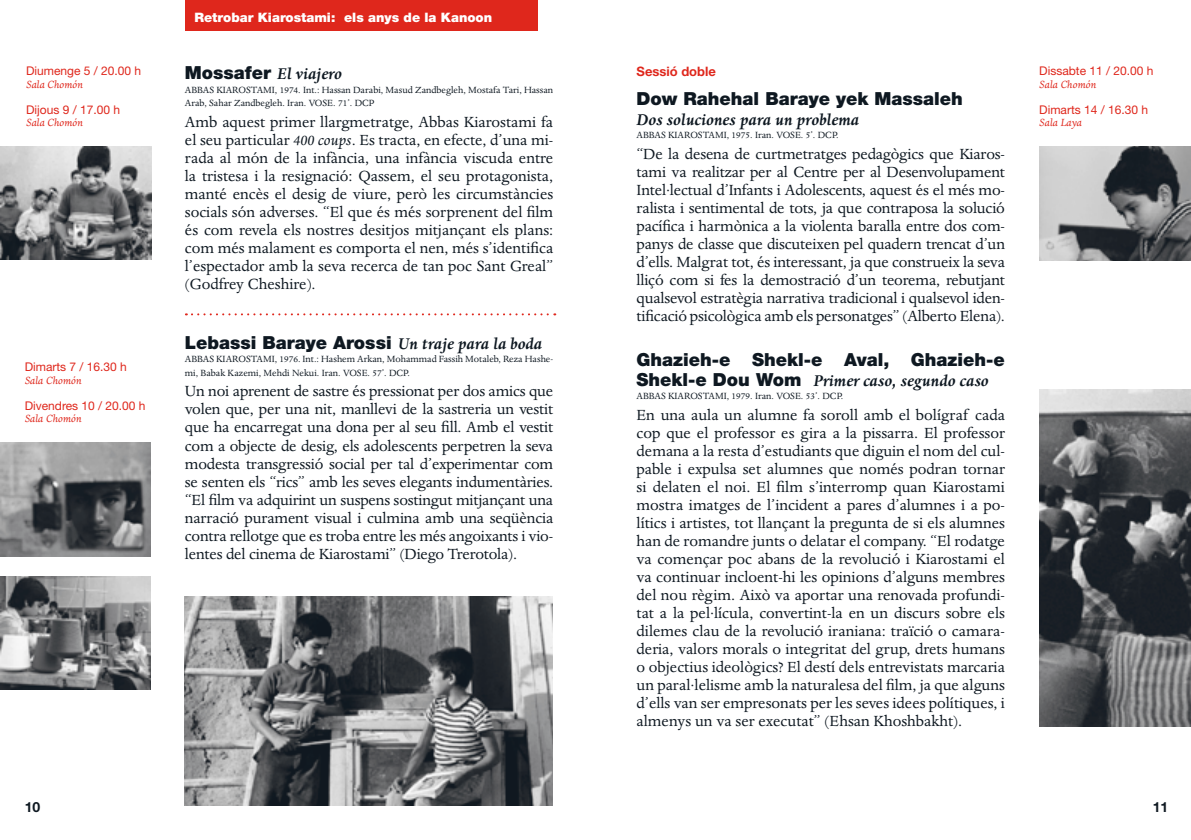
<style>
.page{position:relative;width:1191px;height:840px;background:#fff}
.page>*{position:absolute;margin:0;border:0;box-sizing:border-box;transform-origin:0 0}
.TITULO{font:900 18px/19.4px "Helvetica Neue LT Std";color:#0e1821}
.TITULO_TRADUCIDO{font:italic 700 18px "Dante MT Std";color:#0e1821}
.TITULO-2{font:italic 700 18px "Dante MT Std";color:#0e1821}
.SIPNOSIS{font:17px/18px "Dante MT Std";letter-spacing:-.01em;color:#0e1821;text-align:justify}
.t1{font:700 14px "Helvetica Neue LT Pro";color:#0e1821}
.t2{font:900 13px "Helvetica Neue LT Std";color:#fff}
.sesion_doble_triple{font:700 13px "Helvetica Neue LT Pro";color:#df271c}
.FECHA{font:12px "Helvetica Neue LT Pro";color:#df271c}
.SALA{font:italic 12px "Dante MT Std";color:#df271c}
.ESPECIFICACIONES_FIL{font:10.4px/13.2px "Dante MT Std";color:#0e1821}
.s1{font-family:"Helvetica Neue LT Std";font-weight:900;font-style:normal}
.s2{font-style:italic}
.s3{font-family:"Dante MT Std";font-weight:700;font-style:italic}
</style>
<div class="page">
<div style="left:185px;top:0;width:353px;height:31px;background:#df271c"></div>
<svg style="left:186px;top:313px;width:369px;height:2px"></svg>
<img style="left:0;top:146px;width:152px;height:113px">
<img style="left:0;top:442px;width:151px;height:113px">
<img style="left:0;top:576px;width:151px;height:113px">
<img style="left:1039px;top:389px;width:152px;height:336px">
<img style="left:1039px;top:146px;width:152px;height:114px">
<img style="left:184px;top:596px;width:369px;height:208px">
<p class="FECHA" style="left:26px;top:63px;width:117px">Diumenge 5 / 20.00 h</p>
<p class="SALA" style="left:26px;top:78px;width:59px">Sala Chomón</p>
<p class="FECHA" style="left:26px;top:102px;width:96px">Dijous 9 / 17.00 h</p>
<p class="SALA" style="left:26px;top:116px;width:59px">Sala Chomón</p>
<p class="FECHA" style="left:25px;top:359px;width:104px">Dimarts 7 / 16.30 h</p>
<p class="SALA" style="left:25px;top:373px;width:59px">Sala Chomón</p>
<p class="FECHA" style="left:25px;top:398px;width:122px">Divendres 10 / 20.00 h</p>
<p class="SALA" style="left:25px;top:412px;width:59px">Sala Chomón</p>
<p class="t2" style="left:194px;top:9px;width:299px">Retrobar Kiarostami: els anys de la Kanoon</p>
<p class="TITULO-2" style="left:185px;top:64px;width:159px"><span class="s1">Mossafer</span> El viajero</p>
<p class="ESPECIFICACIONES_FIL" style="left:185px;top:83px;width:370px">ABBAS KIAROSTAMI, 1974. Int.: Hassan Darabi, Masud Zandbegleh, Mostafa Tari, Hassan<br>Arab, Sahar Zandbegleh. Iran. VOSE. 71’. DCP</p>
<p class="SIPNOSIS" style="left:185px;top:113px;width:370px">Amb aquest primer llargmetratge, Abbas Kiarostami fa el seu particular <span class="s2">400 coups</span>. Es tracta, en efecte, d’una mi&shy;rada al món de la infància, una infància viscuda entre la tristesa i la resignació: Qassem, el seu protagonista, manté encès el desig de viure, però les circumstàncies socials són adverses. “El que és més sorprenent del film és com revela els nostres desitjos mitjançant els plans: com més malament es comporta el nen, més s’identifica l’espectador amb la seva recerca de tan poc Sant Greal” (Godfrey Cheshire).</p>
<p class="TITULO" style="left:185px;top:332px;width:359px">Lebassi Baraye Arossi <span class="s3">Un traje para la boda</span></p>
<p class="ESPECIFICACIONES_FIL" style="left:185px;top:352px;width:370px">ABBAS KIAROSTAMI, 1976. Int.: Hashem Arkan, Mohammad Fassih Motaleb, Reza Hashe&shy;mi, Babak Kazemi, Mehdi Nekui. Iran. VOSE. 57’. DCP.</p>
<p class="SIPNOSIS" style="left:185px;top:382px;width:370px">Un noi aprenent de sastre és pressionat per dos amics que volen que, per una nit, manllevi de la sastreria un vestit que ha encarregat una dona per al seu fill. Amb el vestit com a objecte de desig, els adolescents perpetren la seva modesta transgressió social per tal d’experimentar com se senten els “rics” amb les seves elegants indumentàries. “El film va adquirint un suspens sostingut mitjançant una narració purament visual i culmina amb una seqüència contra rellotge que es troba entre les més angoixants i vio&shy;lentes del cinema de Kiarostami” (Diego Trerotola).</p>
<p class="sesion_doble_triple" style="left:636px;top:63px;width:81px">Sessió doble</p>
<p class="TITULO" style="left:636px;top:89px;width:328px">Dow Rahehal Baraye yek Massaleh</p>
<p class="TITULO_TRADUCIDO" style="left:636px;top:109px;width:224px">Dos soluciones para un problema</p>
<p class="ESPECIFICACIONES_FIL" style="left:636px;top:128px;width:203px">ABBAS KIAROSTAMI, 1975. Iran. VOSE. 5’. DCP.</p>
<p class="SIPNOSIS" style="left:636px;top:144px;width:370px">“De la desena de curtmetratges pedagògics que Kiaros&shy;tami va realitzar per al Centre per al Desenvolupament Intel·lectual d’Infants i Adolescents, aquest és el més mo&shy;ralista i sentimental de tots, ja que contraposa la solució pacífica i harmònica a la violenta baralla entre dos com&shy;panys de classe que discuteixen pel quadern trencat d’un d’ells. Malgrat tot, és interessant, ja que construeix la seva lliçó com si fes la demostració d’un teorema, rebutjant qualsevol estratègia narrativa tradicional i qualsevol iden&shy;tificació psicològica amb els personatges” (Alberto Elena).</p>
<p class="TITULO" style="left:636px;top:350px;width:370px">Ghazieh-e Shekl-e Aval, Ghazieh-e<br>Shekl-e Dou Wom <span class="s3">Primer caso, segundo caso</span></p>
<p class="ESPECIFICACIONES_FIL" style="left:636px;top:389px;width:208px">ABBAS KIAROSTAMI, 1979. Iran. VOSE. 53’. DCP.</p>
<p class="SIPNOSIS" style="left:636px;top:405px;width:370px">En una aula un alumne fa soroll amb el bolígraf cada cop que el professor es gira a la pissarra. El professor demana a la resta d’estudiants que diguin el nom del cul&shy;pable i expulsa set alumnes que només podran tornar si delaten el noi. El film s’interromp quan Kiarostami mostra imatges de l’incident a pares d’alumnes i a po&shy;lítics i artistes, tot llançant la pregunta de si els alumnes han de romandre junts o delatar el company. “El rodatge va començar poc abans de la revolució i Kiarostami el va continuar incloent-hi les opinions d’alguns membres del nou règim. Això va aportar una renovada profundi&shy;tat a la pel·lícula, convertint-la en un discurs sobre els dilemes clau de la revolució iraniana: traïció o camara&shy;deria, valors morals o integritat del grup, drets humans o objectius ideològics? El destí dels entrevistats marcaria un paral·lelisme amb la naturalesa del film, ja que alguns d’ells van ser empresonats per les seves idees polítiques, i almenys un va ser executat” (Ehsan Khoshbakht).</p>
<p class="FECHA" style="left:1039px;top:63px;width:116px">Dissabte 11 / 20.00 h</p>
<p class="SALA" style="left:1039px;top:78px;width:59px">Sala Chomón</p>
<p class="FECHA" style="left:1039px;top:102px;width:110px">Dimarts 14 / 16.30 h</p>
<p class="SALA" style="left:1039px;top:116px;width:44px">Sala Laya</p>
<p class="t1" style="left:25px;top:798px;width:17px">10</p>
<p class="t1" style="left:1152px;top:798px;width:17px">11</p>
</div>
